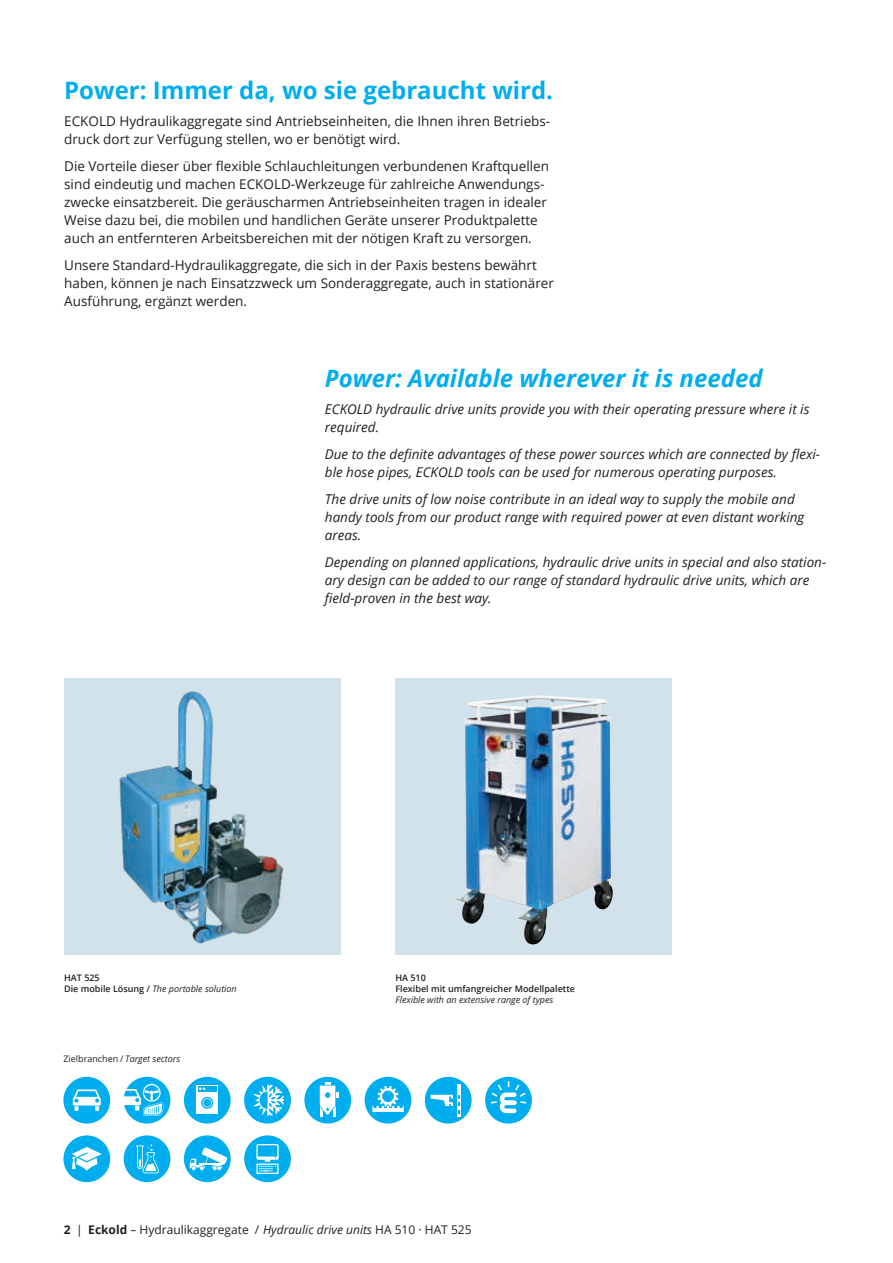
<style>
.page{position:relative;width:893px;height:1263px;background:#fff}
.page>*{position:absolute;margin:0;border:0;box-sizing:border-box;transform-origin:0 0}
.t1{font:italic 700 24px "Open Sans";color:#00aeef}
.t2{font:700 24px "Open Sans";color:#00aeef}
.t3{font:13.5px/18px "Open Sans";color:#231f20}
.t4{font:italic 13.5px/18px "Open Sans";color:#231f20}
.t5{font:12px "Open Sans";color:#231f20}
.t6{font:600 9px/10.8px "Open Sans";color:#231f20}
.t7{font:italic 9px "Open Sans";color:#231f20}
.t8{font:9px "Open Sans";color:#231f20}
.s1{font-weight:400;font-style:italic}
.s2{font-style:italic}
.s3{font-weight:700}
</style>
<div class="page">
<div style="left:63px;top:1077px;width:47px;height:46px;background:#00aeef;border-radius:50%"></div>
<svg style="left:73px;top:1089px;width:28px;height:22px"></svg>
<svg style="left:124px;top:1077px;width:46px;height:46px"></svg>
<div style="left:184px;top:1077px;width:47px;height:46px;background:#00aeef;border-radius:50%"></div>
<div style="left:197px;top:1085px;width:21px;height:28px;background:#fff"></div>
<div style="left:198px;top:1086px;width:19px;height:5px;background:#00aeef"></div>
<svg style="left:201px;top:1097px;width:12px;height:12px"></svg>
<svg style="left:199px;top:1087px;width:6px;height:3px"></svg>
<svg style="left:203px;top:1098px;width:9px;height:9px"></svg>
<div style="left:244px;top:1077px;width:47px;height:46px;background:#00aeef;border-radius:50%"></div>
<svg style="left:253px;top:1084px;width:31px;height:32px"></svg>
<div style="left:304px;top:1077px;width:47px;height:46px;background:#00aeef;border-radius:50%"></div>
<svg style="left:319px;top:1082px;width:19px;height:35px"></svg>
<div style="left:365px;top:1077px;width:46px;height:46px;background:#00aeef;border-radius:50%"></div>
<svg style="left:372px;top:1086px;width:32px;height:26px"></svg>
<div style="left:425px;top:1077px;width:47px;height:46px;background:#00aeef;border-radius:50%"></div>
<hr style="left:457px;top:1083px;width:3px;height:33px;background:#fff">
<svg style="left:431px;top:1095px;width:28px;height:18px"></svg>
<div style="left:485px;top:1077px;width:47px;height:46px;background:#00aeef;border-radius:50%"></div>
<svg style="left:491px;top:1081px;width:35px;height:32px"></svg>
<div style="left:63px;top:1135px;width:47px;height:47px;background:#00aeef;border-radius:50%"></div>
<svg style="left:72px;top:1147px;width:30px;height:24px"></svg>
<div style="left:124px;top:1135px;width:46px;height:47px;background:#00aeef;border-radius:50%"></div>
<svg style="left:136px;top:1144px;width:23px;height:29px"></svg>
<div style="left:184px;top:1135px;width:47px;height:47px;background:#00aeef;border-radius:50%"></div>
<svg style="left:190px;top:1147px;width:37px;height:23px"></svg>
<div style="left:244px;top:1135px;width:47px;height:47px;background:#00aeef;border-radius:50%"></div>
<svg style="left:256px;top:1144px;width:23px;height:30px"></svg>
<div style="left:64px;top:679px;width:277px;height:276px;background:#d1e2eb"></div>
<img style="left:119px;top:691px;width:164px;height:253px">
<svg style="left:395px;top:679px;width:277px;height:276px;background:#bdd2de"></svg>
<img style="left:464px;top:696px;width:71px;height:191px">
<h1 class="t2" style="left:64px;top:74px;width:490px">Power: Immer da, wo sie gebraucht wird.</h1>
<p class="t3" style="left:64px;top:112px;width:487px">ECKOLD Hydraulikaggregate sind Antriebseinheiten, die Ihnen ihren Betriebs&shy;druck dort zur Verfügung stellen, wo er benötigt wird.</p>
<p class="t3" style="left:64px;top:157px;width:486px">Die Vorteile dieser über flexible Schlauchleitungen verbundenen Kraftquellen sind eindeutig und machen ECKOLD-Werkzeuge für zahlreiche Anwendungs&shy;zwecke einsatzbereit. Die geräuscharmen Antriebseinheiten tragen in idealer Weise dazu bei, die mobilen und handlichen Geräte unserer Produktpalette auch an entfernteren Arbeitsbereichen mit der nötigen Kraft zu versorgen.</p>
<p class="t3" style="left:64px;top:256px;width:491px">Unsere Standard-Hydraulikaggregate, die sich in der Paxis bestens bewährt haben, können je nach Einsatzzweck um Sonderaggregate, auch in stationärer<br>Ausführung, ergänzt werden.</p>
<h1 class="t1" style="left:325px;top:362px;width:439px">Power: Available wherever it is needed</h1>
<p class="t4" style="left:325px;top:400px;width:486px">ECKOLD hydraulic drive units provide you with their operating pressure where it is required.</p>
<p class="t4" style="left:325px;top:445px;width:497px">Due to the definite advantages of these power sources which are connected by flexi&shy;ble hose pipes, ECKOLD tools can be used for numerous operating purposes.</p>
<p class="t4" style="left:325px;top:490px;width:481px">The drive units of low noise contribute in an ideal way to supply the mobile and handy tools from our product range with required power at even distant working areas.</p>
<p class="t4" style="left:325px;top:553px;width:503px">Depending on planned applications, hydraulic drive units in special and also station&shy;ary design can be added to our range of standard hydraulic drive units, which are field-proven in the best way.</p>
<p class="t6" style="left:64px;top:972px;width:174px">HAT 525<br>Die mobile Lösung / <span class="s1">The portable solution</span></p>
<p class="t6" style="left:395px;top:972px;width:181px">HA 510<br>Flexibel mit umfangreicher Modellpalette</p>
<p class="t7" style="left:395px;top:993px;width:159px">Flexible with an extensive range of types</p>
<p class="t8" style="left:63px;top:1053px;width:118px">Zielbranchen / <span class="s2">Target sectors</span></p>
<p class="t5" style="left:64px;top:1221px;width:409px"><span class="s3">2</span> | <span class="s3">Eckold</span> – Hydraulikaggregate / <span class="s2">Hydraulic drive units</span> HA 510 · HAT 525</p>
</div>
